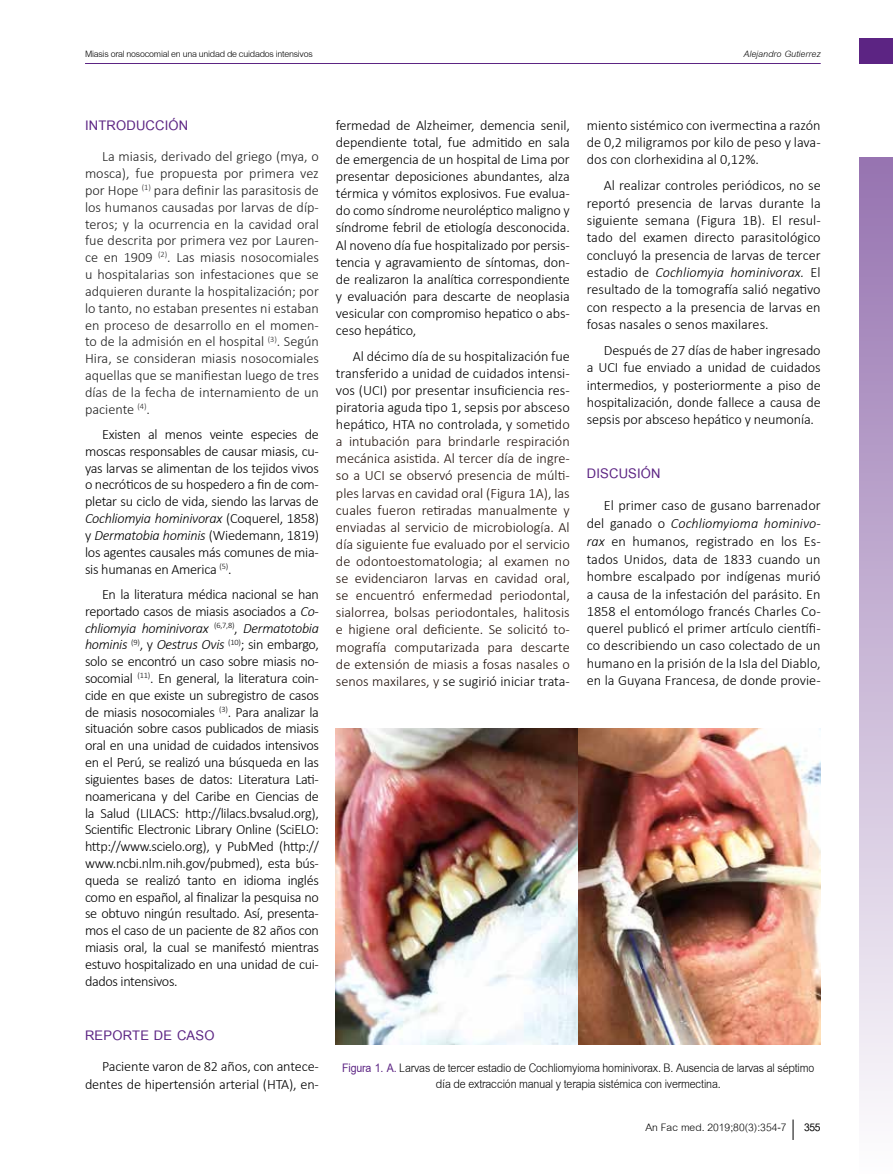
<style>
.page{position:relative;width:893px;height:1174px;background:#fff}
.page>*{position:absolute;margin:0;border:0;box-sizing:border-box;transform-origin:0 0}
.t1{font:700 20.25px "Cordia UPC";letter-spacing:.01em;color:#5c2483}
.t2{font:18px/15.6px "Cordia UPC";letter-spacing:-.01em;color:#000;text-align:center;scale:.9 1}
.t3{font:15.75px "Cordia UPC";color:#000}
.t4{font:300 14.25px/16.8px "Calibri";letter-spacing:-.01em;color:#000;text-align:justify}
.t5{font:300 14.25px/17.1px "Calibri";color:#24140d;text-align:justify}
.t6{font:300 14.25px/16.8px "Calibri";color:#212121;text-align:justify}
.t7{font:13.5px "Cordia UPC";letter-spacing:-.02em;color:#000}
.t8{font:italic 13.5px "Cordia UPC";color:#000}
.s1{font-style:italic}
.s2{color:#000}
.s3{font-weight:700;color:#5c2483}
.s4{font-weight:700}
</style>
<div class="page">
<div style="left:859px;top:157px;width:34px;height:1017px;background:linear-gradient(to bottom,#9673b0,#fefdfe)"></div>
<div style="left:859px;top:38px;width:34px;height:26px;background:#5c2483"></div>
<hr style="left:85px;top:63px;width:736px;height:1px;background:#5c2483">
<svg style="left:793px;top:1119px;width:1px;height:21px"></svg>
<img style="left:336px;top:728px;width:485px;height:316px">
<p class="t7" style="left:85px;top:45px;width:229px">Miasis oral nosocomial en una unidad de cuidados intensivos</p>
<p class="t8" style="left:743px;top:45px;width:79px">Alejandro Gutierrez</p>
<h1 class="t1" style="left:85px;top:114px;width:105px">INTRODUCCIÓN</h1>
<p class="t6" style="left:85px;top:148px;width:235px;text-indent:17px">La miasis, derivado del griego (mya, o mosca), fue propuesta por primera vez por Hope <sup>(1)</sup> para definir las parasitosis de los humanos causadas por larvas de díp&shy;teros; y la ocurrencia en la cavidad oral fue descrita por primera vez por Lauren&shy;ce en 1909 <sup>(2)</sup>. Las miasis nosocomiales u hospitalarias son infestaciones que se adquieren durante la hospitalización; por lo tanto, no estaban presentes ni estaban en proceso de desarrollo en el momen&shy;to de la admisión en el hospital <sup>(3)</sup>. Según Hira, se consideran miasis nosocomiales aquellas que se manifiestan luego de tres días de la fecha de internamiento de un paciente <sup>(4)</sup>.</p>
<p class="t4" style="left:85px;top:426px;width:235px;text-indent:17px">Existen al menos veinte especies de moscas responsables de causar miasis, cu&shy;yas larvas se alimentan de los tejidos vivos o necróticos de su hospedero a fi n de com&shy;pletar su ciclo de vida, siendo las larvas de <span class="s1">Cochliomyia hominivorax</span> (Coquerel, 1858) y <span class="s1">Dermatobia hominis</span> (Wiedemann, 1819) los agentes causales más comunes de mia&shy;sis humanas en America <sup>(5)</sup>.</p>
<p class="t4" style="left:85px;top:585px;width:235px;text-indent:17px">En la literatura médica nacional se han reportado casos de miasis asociados a <span class="s1">Co&shy;chliomyia hominivorax</span> <sup>(6,7,8)</sup>, <span class="s1">Dermatotobia hominis</span> <sup>(9)</sup>, y <span class="s1">Oestrus Ovis</span> <sup>(10)</sup>; sin embargo, solo se encontró un caso sobre miasis no&shy;socomial <sup>(11)</sup>. En general, la literatura coin&shy;cide en que existe un subregistro de casos de miasis nosocomiales <sup>(3)</sup>. Para analizar la situación sobre casos publicados de miasis oral en una unidad de cuidados intensivos en el Perú, se realizó una búsqueda en las siguientes bases de datos: Literatura Lati&shy;noamericana y del Caribe en Ciencias de la Salud (LILACS: http://lilacs.bvsalud.org), Scientific Electronic Library Online (SciELO: http://www.scielo.org), y PubMed (http:// www.ncbi.nlm.nih.gov/pubmed), esta bús&shy;queda se realizó tanto en idioma inglés como en español, al finalizar la pesquisa no se obtuvo ningún resultado. Así, presenta&shy;mos el caso de un paciente de 82 años con miasis oral, la cual se manifestó mientras estuvo hospitalizado en una unidad de cui&shy;dados intensivos.</p>
<p class="t4" style="left:336px;top:116px;width:235px">fermedad de Alzheimer, demencia senil, dependiente total, fue admitido en sala de emergencia de un hospital de Lima por presentar deposiciones abundantes, alza térmica y vómitos explosivos. Fue evalua&shy;do como síndrome neuroléptico maligno y síndrome febril de etiología desconocida.<br>Al noveno día fue hospitalizado por persis&shy;tencia y agravamiento de síntomas, don&shy;de realizaron la analítica correspondiente y evaluación para descarte de neoplasia vesicular con compromiso hepatico o abs&shy;ceso hepático,</p>
<p class="t5" style="left:336px;top:347px;width:235px;text-indent:17px"><span class="s2">Al décimo día de su hospitalización fue transferido a unidad de cuidados intensi&shy;vos (UCI) por presentar insuficiencia res&shy;piratoria aguda tipo 1, sepsis por absceso hepático, HTA no controlada, y</span> sometido a intubación para brindarle respiración mecánica asistida. Al tercer día de ingre&shy;so a UCI se observó presencia de múlti&shy;ples larvas en cavidad oral (Figura 1A), las cuales fueron retiradas manualmente y enviadas al servicio de microbiología. Al día siguiente fue evaluado por el servicio de odontoestomatologia; al examen no se evidenciaron larvas en cavidad oral, se encuentró enfermedad periodontal, sialorrea, bolsas periodontales, halitosis e higiene oral deficiente. Se solicitó to&shy;mografía computarizada para descarte de extensión de miasis a fosas nasales o senos maxilares, y <span class="s2">se sugirió iniciar trata-</span></p>
<p class="t4" style="left:587px;top:116px;width:235px;line-height:17.4px">miento sistémico con ivermectina a razón de 0,2 miligramos por kilo de peso y lava&shy;dos con clorhexidina al 0,12%.</p>
<p class="t4" style="left:587px;top:177px;width:235px;line-height:17.4px;text-indent:17px">Al realizar controles periódicos, no se reportó presencia de larvas durante la siguiente semana (Figura 1B). El resul&shy;tado del examen directo parasitológico concluyó la presencia de larvas de tercer estadio de <span class="s1">Cochliomyia hominivorax.</span> El resultado de la tomografía salió negativo con respecto a la presencia de larvas en fosas nasales o senos maxilares.</p>
<p class="t4" style="left:587px;top:341px;width:235px;line-height:17.4px;text-indent:17px">Después de 27 días de haber ingresado a UCI fue enviado a unidad de cuidados intermedios, y posteriormente a piso de hospitalización, donde fallece a causa de sepsis por absceso hepático y neumonía.</p>
<h1 class="t1" style="left:587px;top:461px;width:75px">DISCUSIÓN</h1>
<p class="t4" style="left:587px;top:496px;width:235px;line-height:17.4px;text-indent:17px">El primer caso de gusano barrenador del ganado o <span class="s1">Cochliomyioma hominivo&shy;rax</span> en humanos, registrado en los Es&shy;tados Unidos, data de 1833 cuando un hombre escalpado por indígenas murió a causa de la infestación del parásito. En 1858 el entomólogo francés Charles Co&shy;querel publicó el primer artículo científi&shy;co describiendo un caso colectado de un humano en la prisión de la Isla del Diablo, en la Guyana Francesa, de donde provie-</p>
<h1 class="t1" style="left:85px;top:1023px;width:131px">REPORTE DE CASO</h1>
<p class="t4" style="left:85px;top:1058px;width:235px;text-align:right">Paciente varon de 82 años, con antece&shy;dentes de hipertensión arterial (HTA), en-</p>
<p class="t2" style="left:342px;top:1060px;width:526px"><span class="s3">Figura 1. A.</span> Larvas de tercer estadio de Cochliomyioma hominivorax. B. Ausencia de larvas al séptimo día de extracción manual y terapia sistémica con ivermectina.</p>
<p class="t3" style="left:645px;top:1117px;width:177px">An Fac med. 2019;80(3):354-7 <span class="s4">355</span></p>
</div>
